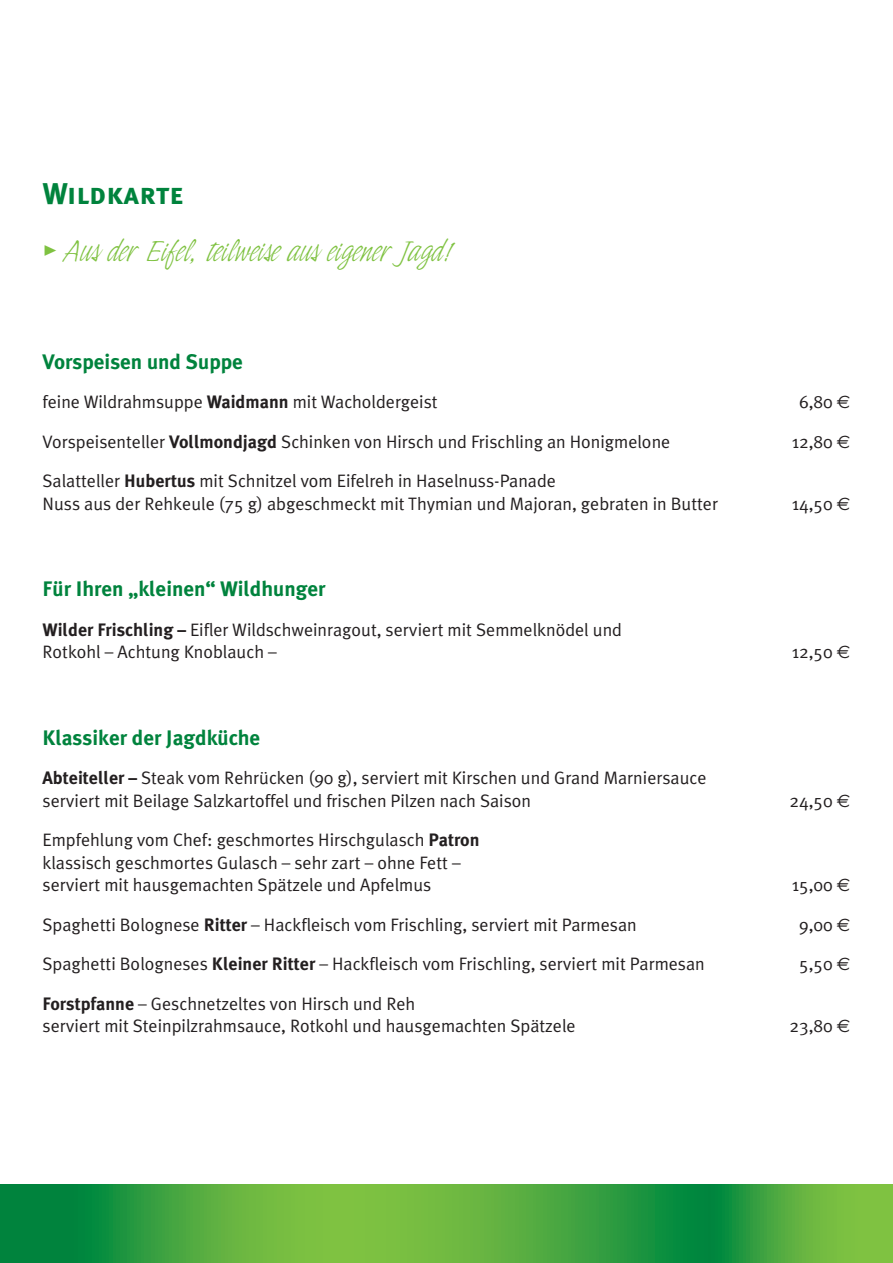
<style>
.page{position:relative;width:893px;height:1263px;background:#fff}
.page>*{position:absolute;margin:0;border:0;box-sizing:border-box;transform-origin:0 0}
.t1{font:30px "Indy Italic Plain";color:#7fc241}
.t2{font:30px "Meta Plus Bold Caps";color:#00833d}
.t3{font:700 21px "Meta Plus";color:#00833d}
.t4{font:18px/22.5px "Meta Plus Normal";color:#231f20}
.s1{font-family:"Meta Plus Bold Caps"}
.s2{font-family:"Meta Plus";font-weight:700}
.s3{font-family:"Euro Sans"}
</style>
<div class="page">
<svg style="left:0;top:1184px;width:893px;height:79px;background:#48a740"></svg>
<h1 class="t2" style="left:43px;top:176px;width:143px">Wildkarte</h1>
<h1 class="t1" style="left:43px;top:233px;width:412px"><span class="s1">•</span> Aus der Eifel, teilweise aus eigener Jagd!</h1>
<p class="t3" style="left:43px;top:349px;width:202px">Vorspeisen und Suppe</p>
<p class="t4" style="left:43px;top:391px;width:397px">feine Wildrahmsuppe <span class="s2">Waidmann</span> mit Wacholdergeist</p>
<p class="t4" style="left:799px;top:391px;width:53px">6,80 <span class="s3">€</span></p>
<p class="t4" style="left:43px;top:430px;width:629px">Vorspeisenteller <span class="s2">Vollmondjagd</span> Schinken von Hirsch und Frischling an Honigmelone</p>
<p class="t4" style="left:792px;top:430px;width:60px">12,80 <span class="s3">€</span></p>
<p class="t4" style="left:43px;top:470px;width:677px">Salatteller <span class="s2">Hubertus</span> mit Schnitzel vom Eifelreh in Haselnuss-Panade<br>Nuss aus der Rehkeule (75 g) abgeschmeckt mit Thymian und Majoran, gebraten in Butter</p>
<p class="t4" style="left:792px;top:492px;width:60px">14,50 <span class="s3">€</span></p>
<p class="t3" style="left:43px;top:577px;width:284px">Für Ihren „kleinen“ Wildhunger</p>
<p class="t4" style="left:43px;top:618px;width:581px"><span class="s2">Wilder Frischling –</span> Eifler Wildschweinragout, serviert mit Semmelknödel und<br>Rotkohl – Achtung Knoblauch –</p>
<p class="t3" style="left:43px;top:725px;width:219px">Klassiker der Jagdküche</p>
<p class="t4" style="left:43px;top:766px;width:666px"><span class="s2">Abteiteller –</span> Steak vom Rehrücken (90 g), serviert mit Kirschen und Grand Marniersauce serviert mit Beilage Salzkartoffel und frischen Pilzen nach Saison</p>
<p class="t4" style="left:43px;top:828px;width:438px">Empfehlung vom Chef: geschmortes Hirschgulasch <span class="s2">Patron </span>klassisch geschmortes Gulasch – sehr zart – ohne Fett – serviert mit hausgemachten Spätzele und Apfelmus</p>
<p class="t4" style="left:792px;top:641px;width:60px">12,50 <span class="s3">€</span></p>
<p class="t4" style="left:790px;top:789px;width:62px">24,50 <span class="s3">€</span></p>
<p class="t4" style="left:792px;top:873px;width:60px">15,00 <span class="s3">€</span></p>
<p class="t4" style="left:43px;top:913px;width:596px">Spaghetti Bolognese <span class="s2">Ritter</span> – Hackfleisch vom Frischling, serviert mit Parmesan</p>
<p class="t4" style="left:799px;top:913px;width:53px">9,00 <span class="s3">€</span></p>
<p class="t4" style="left:43px;top:952px;width:664px">Spaghetti Bologneses <span class="s2">Kleiner Ritter</span> – Hackfleisch vom Frischling, serviert mit Parmesan</p>
<p class="t4" style="left:799px;top:952px;width:53px">5,50 <span class="s3">€</span></p>
<p class="t4" style="left:43px;top:992px;width:535px"><span class="s2">Forstpfanne</span> – Geschnetzeltes von Hirsch und Reh<br>serviert mit Steinpilzrahmsauce, Rotkohl und hausgemachten Spätzele</p>
<p class="t4" style="left:790px;top:1014px;width:62px">23,80 <span class="s3">€</span></p>
</div>
